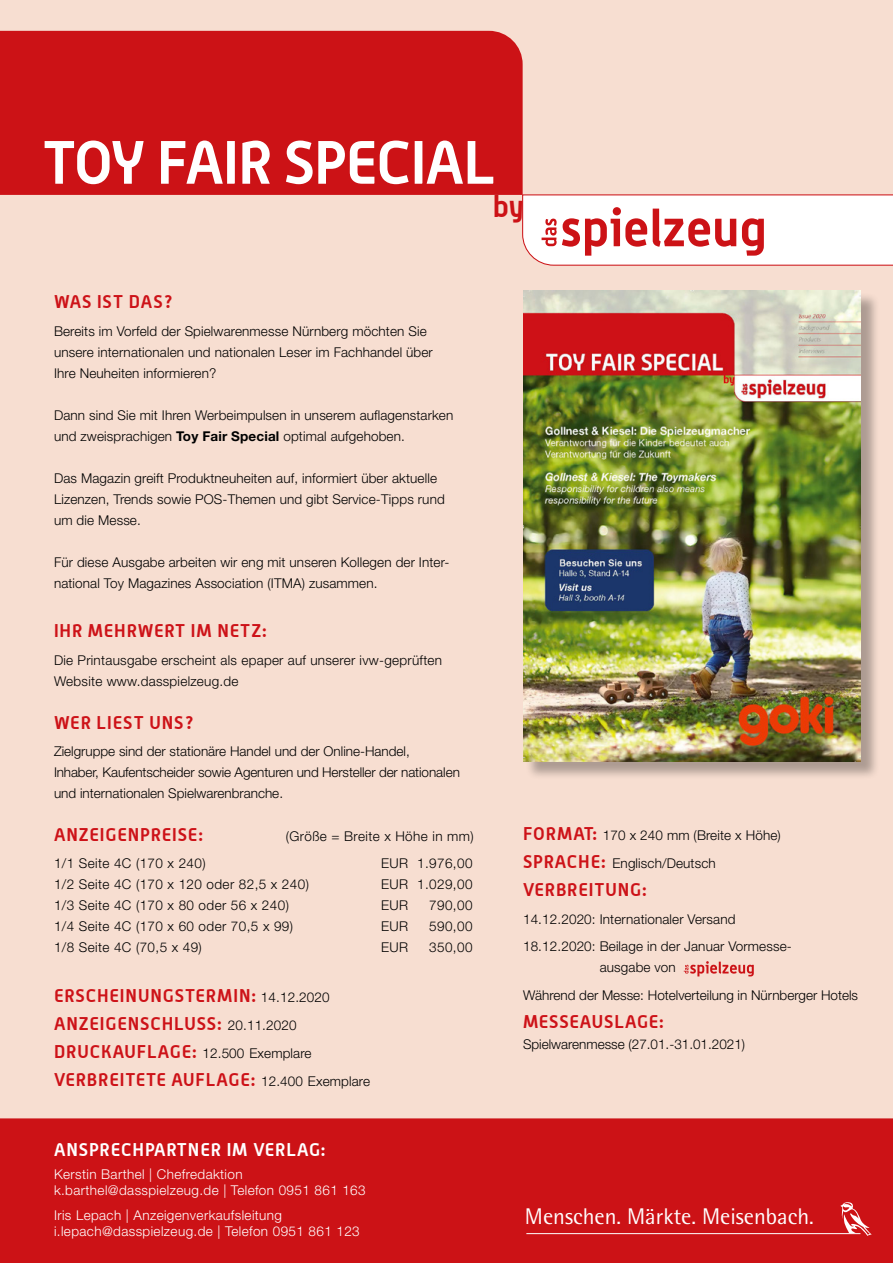
<style>
.page{position:relative;width:893px;height:1263px;background:#f7ded1}
.page>*{position:absolute;margin:0;border:0;box-sizing:border-box;transform-origin:0 0}
.t1{font:700 60px "Alwyn";letter-spacing:-.01em;color:#fff}
.t2{font:700 29.55px "Alwyn";color:#cc1216}
.t3{font:22.8px "Rotis Semi Sans";color:#fff}
.t4{font:700 18px/28px "Alwyn";letter-spacing:.05em;color:#cd1218}
.t5{font:700 18px "Alwyn";letter-spacing:.05em;color:#fff}
.t6{font:300 13.5px/21px "Helvetica Neue LT";letter-spacing:.01em;color:#000}
.t7{font:300 13.5px "Helvetica Neue LT";letter-spacing:.03em;color:#000}
.t8{font:300 13.5px/16.2px "Helvetica Neue LT";letter-spacing:.03em;color:#fff}
.s1{font-weight:700}
.s2{font-family:"Helvetica Neue LT";font-weight:300;font-size:13.5px;color:#000}
.s3{font-family:"Alwyn";font-weight:700;font-size:18px;color:#cd1218}
</style>
<div class="page">
<div style="left:0;top:1118px;width:893px;height:145px;background:#cc1216"></div>
<div style="left:526px;top:293px;width:354px;height:487px;background:#000;opacity:.3"></div>
<img style="left:523px;top:290px;width:338px;height:471px">
<div style="left:0;top:31px;width:523px;height:164px;background:#cc1216"></div>
<svg style="left:522px;top:194px;width:371px;height:72px;background:#f6d8d8"></svg>
<svg style="left:684px;top:961px;width:70px;height:15px"></svg>
<svg style="left:840px;top:1202px;width:32px;height:34px"></svg>
<hr style="left:526px;top:1233px;width:334px;height:1px;background:#fff">
<h1 class="t1" style="left:43px;top:125px;width:455px">TOY FAIR SPECIAL</h1>
<h2 class="t2" style="left:493px;top:188px;width:32px">by</h2>
<h3 class="t4" style="left:54px;top:287px;width:121px">WAS IST DAS?</h3>
<p class="t6" style="left:54px;top:320px;width:380px">Bereits im Vorfeld der Spielwarenmesse Nürnberg möchten Sie unsere internationalen und nationalen Leser im Fachhandel über<br>Ihre Neuheiten informieren?</p>
<p class="t6" style="left:54px;top:404px;width:401px">Dann sind Sie mit Ihren Werbeimpulsen in unserem auflagenstarken und zweisprachigen <span class="s1">Toy Fair Special</span> optimal aufgehoben.</p>
<p class="t6" style="left:54px;top:467px;width:392px">Das Magazin greift Produktneuheiten auf, informiert über aktuelle<br>Lizenzen, Trends sowie POS-Themen und gibt Service-Tipps rund um die Messe.</p>
<p class="t6" style="left:54px;top:551px;width:395px">Für diese Ausgabe arbeiten wir eng mit unseren Kollegen der Inter&shy;national Toy Magazines Association (ITMA) zusammen.</p>
<h3 class="t4" style="left:54px;top:616px;width:214px">IHR MEHRWERT IM NETZ:</h3>
<p class="t6" style="left:54px;top:649px;width:390px">Die Printausgabe erscheint als epaper auf unserer ivw-geprüften<br>Website www.dasspielzeug.de</p>
<h3 class="t4" style="left:54px;top:708px;width:142px">WER LIEST UNS?</h3>
<p class="t6" style="left:54px;top:741px;width:407px">Zielgruppe sind der stationäre Handel und der Online-Handel,<br>Inhaber, Kaufentscheider sowie Agenturen und Hersteller der nationalen und internationalen Spielwarenbranche.</p>
<h3 class="t4" style="left:54px;top:820px;width:150px">ANZEIGENPREISE:</h3>
<p class="t7" style="left:286px;top:828px;width:190px">(Größe = Breite x Höhe in mm)</p>
<p class="t7" style="left:54px;top:855px;width:153px">1/1 Seite 4C (170 x 240)</p>
<p class="t6" style="left:381px;top:853px;width:93px">EUR 1.976,00</p>
<p class="t7" style="left:54px;top:876px;width:256px">1/2 Seite 4C (170 x 120 oder 82,5 x 240)</p>
<p class="t6" style="left:381px;top:874px;width:93px">EUR 1.029,00</p>
<p class="t7" style="left:54px;top:897px;width:236px">1/3 Seite 4C (170 x 80 oder 56 x 240)</p>
<p class="t6" style="left:381px;top:895px;width:29px">EUR</p>
<p class="t6" style="left:429px;top:895px;width:45px">790,00</p>
<p class="t7" style="left:54px;top:918px;width:241px">1/4 Seite 4C (170 x 60 oder 70,5 x 99)</p>
<p class="t6" style="left:381px;top:916px;width:29px">EUR</p>
<p class="t6" style="left:429px;top:916px;width:45px">590,00</p>
<p class="t7" style="left:54px;top:939px;width:149px">1/8 Seite 4C (70,5 x 49)</p>
<p class="t6" style="left:381px;top:937px;width:29px">EUR</p>
<p class="t6" style="left:429px;top:937px;width:45px">350,00</p>
<h3 class="t4" style="left:54px;top:981px;width:277px">ERSCHEINUNGSTERMIN: <span class="s2">14.12.2020<br></span>ANZEIGENSCHLUSS: <span class="s2">20.11.2020</span></h3>
<p class="t6" style="left:54px;top:1042px;width:259px"><span class="s3">DRUCKAUFLAGE:</span> 12.500 Exemplare</p>
<h3 class="t4" style="left:54px;top:1065px;width:318px">VERBREITETE AUFLAGE: <span class="s2">12.400 Exemplare</span></h3>
<h3 class="t5" style="left:54px;top:1138px;width:273px">ANSPRECHPARTNER IM VERLAG:</h3>
<p class="t8" style="left:54px;top:1165px;width:313px">Kerstin Barthel | Chefredaktion k.barthel@dasspielzeug.de | Telefon 0951 861 163</p>
<p class="t8" style="left:54px;top:1206px;width:307px">Iris Lepach | Anzeigenverkaufsleitung i.lepach@dasspielzeug.de | Telefon 0951 861 123</p>
<p class="t6" style="left:523px;top:821px;width:259px;line-height:28px"><span class="s3">FORMAT:</span> 170 x 240 mm (Breite x Höhe)<br><span class="s3">SPRACHE:</span> Englisch/Deutsch</p>
<h3 class="t4" style="left:523px;top:875px;width:125px">VERBREITUNG:</h3>
<p class="t6" style="left:523px;top:905px;width:270px;line-height:27.5px">14.12.2020: Internationaler Versand<br>18.12.2020: Beilage in der Januar Vormesse-</p>
<p class="t6" style="left:523px;top:953px;width:337px;line-height:27.3px;text-indent:77px">ausgabe von<br>Während der Messe: Hotelverteilung in Nürnberger Hotels</p>
<h3 class="t4" style="left:523px;top:1007px;width:142px">MESSEAUSLAGE:</h3>
<p class="t6" style="left:523px;top:1033px;width:224px">Spielwarenmesse (27.01.-31.01.2021)</p>
<h3 class="t3" style="left:525px;top:1203px;width:290px">Menschen. Märkte. Meisenbach.</h3>
</div>
